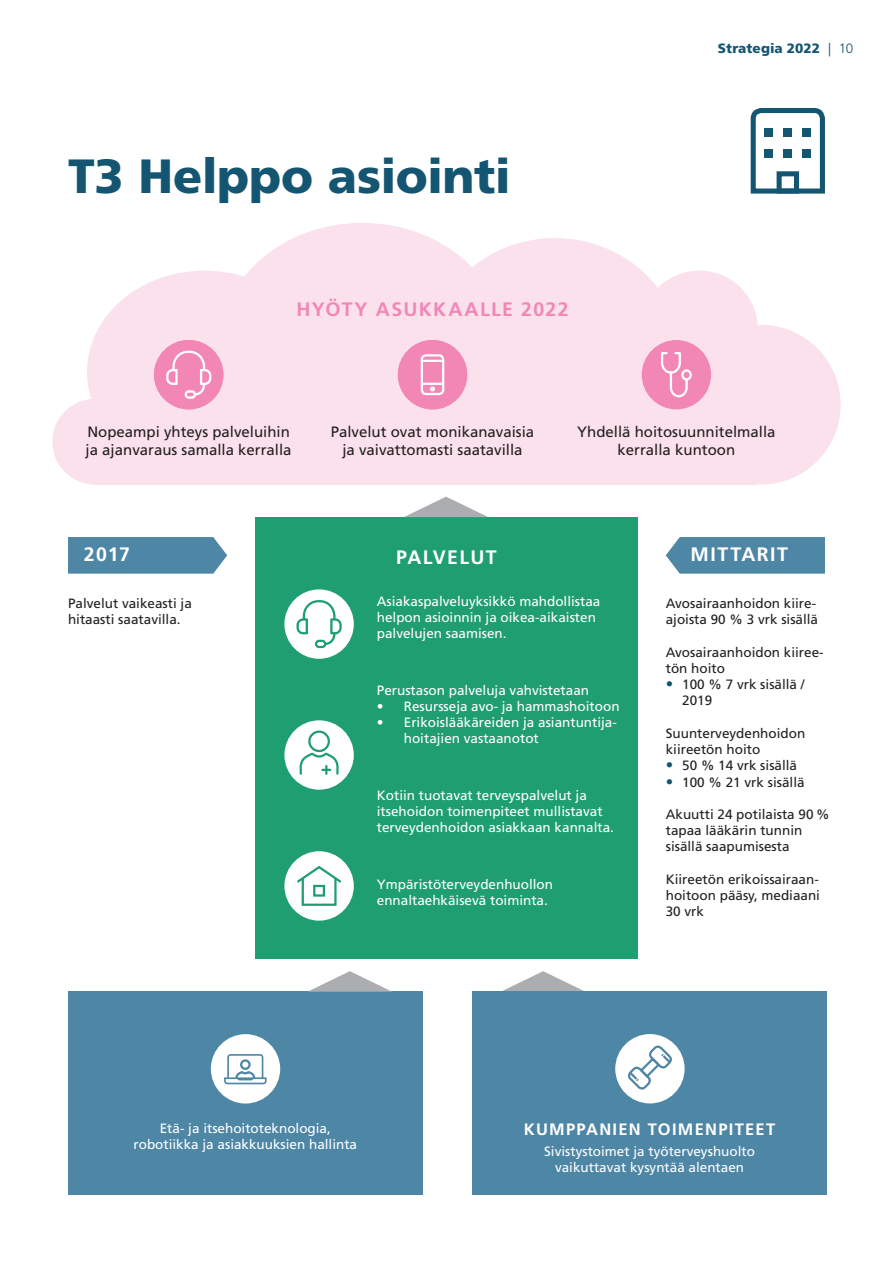
<style>
.page{position:relative;width:893px;height:1263px;background:#fff}
.page>*{position:absolute;margin:0;border:0;box-sizing:border-box;transform-origin:0 0}
.t1{font:900 48px "Frutiger";letter-spacing:-.01em;color:#145571}
.t2{font:700 19.5px "Frutiger";letter-spacing:.07em;color:#fff}
.t3{font:700 19.5px "Frutiger";letter-spacing:.07em;color:#f287b6}
.t4{font:700 16.5px "Frutiger";letter-spacing:.075em;color:#fff}
.t5{font:15px/18px "Frutiger";color:#231f20;text-align:center}
.t6{font:13.5px/16.2px "Frutiger";color:#fff}
.t7{font:13.5px/16.2px "Frutiger";color:#231f20}
.t8{font:900 13.5px "Frutiger";letter-spacing:.005em;color:#145571}
.s1{font-weight:300}
.s2{font-weight:300;font-size:15px;color:#145571}
</style>
<div class="page">
<div style="left:641px;top:271px;width:117px;height:117px;background:#fbe1ec;border-radius:50%"></div>
<div style="left:219px;top:223px;width:286px;height:247px;background:#fbe1ec;border-radius:50%"></div>
<div style="left:681px;top:325px;width:160px;height:159px;background:#fbe1ec;border-radius:50%"></div>
<div style="left:87px;top:271px;width:235px;height:203px;background:#fbe1ec;border-radius:50%"></div>
<div style="left:52px;top:399px;width:86px;height:85px;background:#fbe1ec;border-radius:50%"></div>
<div style="left:95px;top:394px;width:660px;height:90px;background:#fbe1ec"></div>
<div style="left:429px;top:238px;width:252px;height:236px;background:#fbe1ec;border-radius:50%"></div>
<div style="left:642px;top:340px;width:69px;height:69px;background:#f287b6;border-radius:50%"></div>
<div style="left:255px;top:517px;width:383px;height:442px;background:#1f9e71"></div>
<div style="left:68px;top:992px;width:355px;height:203px;background:#4e86a6"></div>
<svg style="left:404px;top:497px;width:84px;height:20px"></svg>
<svg style="left:308px;top:971px;width:84px;height:21px"></svg>
<svg style="left:501px;top:971px;width:84px;height:21px"></svg>
<div style="left:473px;top:992px;width:354px;height:203px;background:#4e86a6"></div>
<div style="left:211px;top:1034px;width:69px;height:69px;background:#fff;border-radius:50%"></div>
<div style="left:615px;top:1034px;width:70px;height:69px;background:#fff;border-radius:50%"></div>
<svg style="left:750px;top:108px;width:75px;height:86px"></svg>
<div style="left:777px;top:171px;width:22px;height:23px;border:5px solid #145571"></div>
<div style="left:764px;top:128px;width:9px;height:9px;background:#145571"></div>
<div style="left:783px;top:128px;width:9px;height:9px;background:#145571"></div>
<div style="left:802px;top:128px;width:9px;height:9px;background:#145571"></div>
<div style="left:764px;top:149px;width:9px;height:8px;background:#145571"></div>
<div style="left:783px;top:149px;width:9px;height:8px;background:#145571"></div>
<div style="left:802px;top:149px;width:9px;height:8px;background:#145571"></div>
<div style="left:284px;top:851px;width:70px;height:70px;background:#fff;border-radius:50%"></div>
<div style="left:313px;top:885px;width:12px;height:12px;border:2px solid #1f9e71"></div>
<div style="left:302px;top:877px;width:35px;height:29px;border:2px solid #1f9e71"></div>
<svg style="left:297px;top:866px;width:45px;height:18px"></svg>
<svg style="left:224px;top:1054px;width:43px;height:30px"></svg>
<div style="left:240px;top:1059px;width:11px;height:11px;border:2px solid #4e86a6;border-radius:50%"></div>
<svg style="left:627px;top:1045px;width:45px;height:45px"></svg>
<div style="left:398px;top:340px;width:69px;height:69px;background:#f287b6;border-radius:50%"></div>
<div style="left:421px;top:354px;width:23px;height:41px;border:2px solid #fff;border-radius:4px"></div>
<hr style="left:421px;top:360px;width:23px;height:2px;background:#fff">
<hr style="left:421px;top:383px;width:23px;height:2px;background:#fff">
<svg style="left:430px;top:386px;width:5px;height:5px"></svg>
<svg style="left:666px;top:537px;width:159px;height:37px;background:#578caa"></svg>
<svg style="left:68px;top:537px;width:159px;height:37px;background:#578caa"></svg>
<div style="left:284px;top:589px;width:70px;height:70px;background:#fff;border-radius:50%"></div>
<div style="left:284px;top:720px;width:70px;height:70px;background:#fff;border-radius:50%"></div>
<svg style="left:299px;top:751px;width:40px;height:24px"></svg>
<div style="left:308px;top:730px;width:22px;height:22px;border:2px solid #1f9e71;border-radius:50%"></div>
<div style="left:154px;top:340px;width:69px;height:69px;background:#f287b6;border-radius:50%"></div>
<svg style="left:661px;top:352px;width:31px;height:46px"></svg>
<svg style="left:296px;top:600px;width:46px;height:48px"></svg>
<svg style="left:166px;top:347px;width:45px;height:56px"></svg>
<h1 class="t1" style="left:68px;top:147px;width:444px">T3 Helppo asiointi</h1>
<h2 class="t3" style="left:296px;top:298px;width:274px">HYÖTY ASUKKAALLE 2022</h2>
<p class="t8" style="left:718px;top:40px;width:137px">Strategia 2022 <span class="s1">| 10</span></p>
<p class="t5" style="left:86px;top:423px;width:207px;text-align:left">Nopeampi yhteys palveluihin ja ajanvaraus samalla kerralla</p>
<p class="t5" style="left:331px;top:423px;width:205px">Palvelut ovat monikanavaisia ja vaivattomasti saatavilla</p>
<p class="t5" style="left:577px;top:423px;width:200px">Yhdellä hoitosuunnitelmalla kerralla kuntoon</p>
<h2 class="t2" style="left:84px;top:543px;width:48px">2017</h2>
<h2 class="t2" style="left:691px;top:543px;width:99px">MITTARIT</h2>
<h2 class="t2" style="left:396px;top:546px;width:102px">PALVELUT</h2>
<p class="t6" style="left:377px;top:593px;width:225px">Asiakaspalveluyksikkö mahdollistaa helpon asioinnin ja oikea-aikaisten palvelujen saamisen.</p>
<p class="t7" style="left:68px;top:595px;width:125px">Palvelut vaikeasti ja hitaasti saatavilla.</p>
<p class="t7" style="left:666px;top:595px;width:154px">Avosairaanhoidon kiire&shy;ajoista 90 % 3 vrk sisällä</p>
<p class="t7" style="left:666px;top:644px;width:159px">Avosairaanhoidon kiiree&shy;tön hoito</p>
<p class="t7" style="left:682px;top:676px;width:124px;text-indent:-16px"><span class="s2">•</span> 100 % 7 vrk sisällä /<br>2019</p>
<p class="t7" style="left:666px;top:725px;width:141px">Suunterveydenhoidon kiireetön hoito</p>
<p class="t7" style="left:666px;top:757px;width:133px"><span class="s2">•</span> 50 % 14 vrk sisällä</p>
<p class="t7" style="left:666px;top:774px;width:140px"><span class="s2">•</span> 100 % 21 vrk sisällä</p>
<p class="t7" style="left:666px;top:806px;width:166px">Akuutti 24 potilaista 90 % tapaa lääkärin tunnin sisällä saapumisesta</p>
<p class="t7" style="left:666px;top:871px;width:156px;text-align:justify">Kiireetön erikoissairaan&shy;hoitoon pääsy, mediaani 30 vrk</p>
<p class="t6" style="left:377px;top:682px;width:214px">Perustason palveluja vahvistetaan</p>
<p class="t6" style="left:377px;top:698px;width:244px">• Resursseja avo- ja hammashoitoon</p>
<p class="t6" style="left:404px;top:714px;width:215px;text-indent:-27px">• Erikoislääkäreiden ja asiantuntija&shy;hoitajien vastaanotot</p>
<p class="t6" style="left:377px;top:787px;width:239px">Kotiin tuotavat terveyspalvelut ja itsehoidon toimenpiteet mullistavat terveydenhoidon asiakkaan kannalta.</p>
<p class="t6" style="left:377px;top:876px;width:178px">Ympäristöterveydenhuollon ennaltaehkäisevä toiminta.</p>
<p class="t6" style="left:134px;top:1120px;width:225px;text-align:center">Etä- ja itsehoitoteknologia, robotiikka ja asiakkuuksien hallinta</p>
<p class="t4" style="left:524px;top:1120px;width:253px">KUMPPANIEN TOIMENPITEET</p>
<p class="t6" style="left:544px;top:1143px;width:212px;text-align:center">Sivistystoimet ja työterveyshuolto vaikuttavat kysyntää alentaen</p>
</div>
